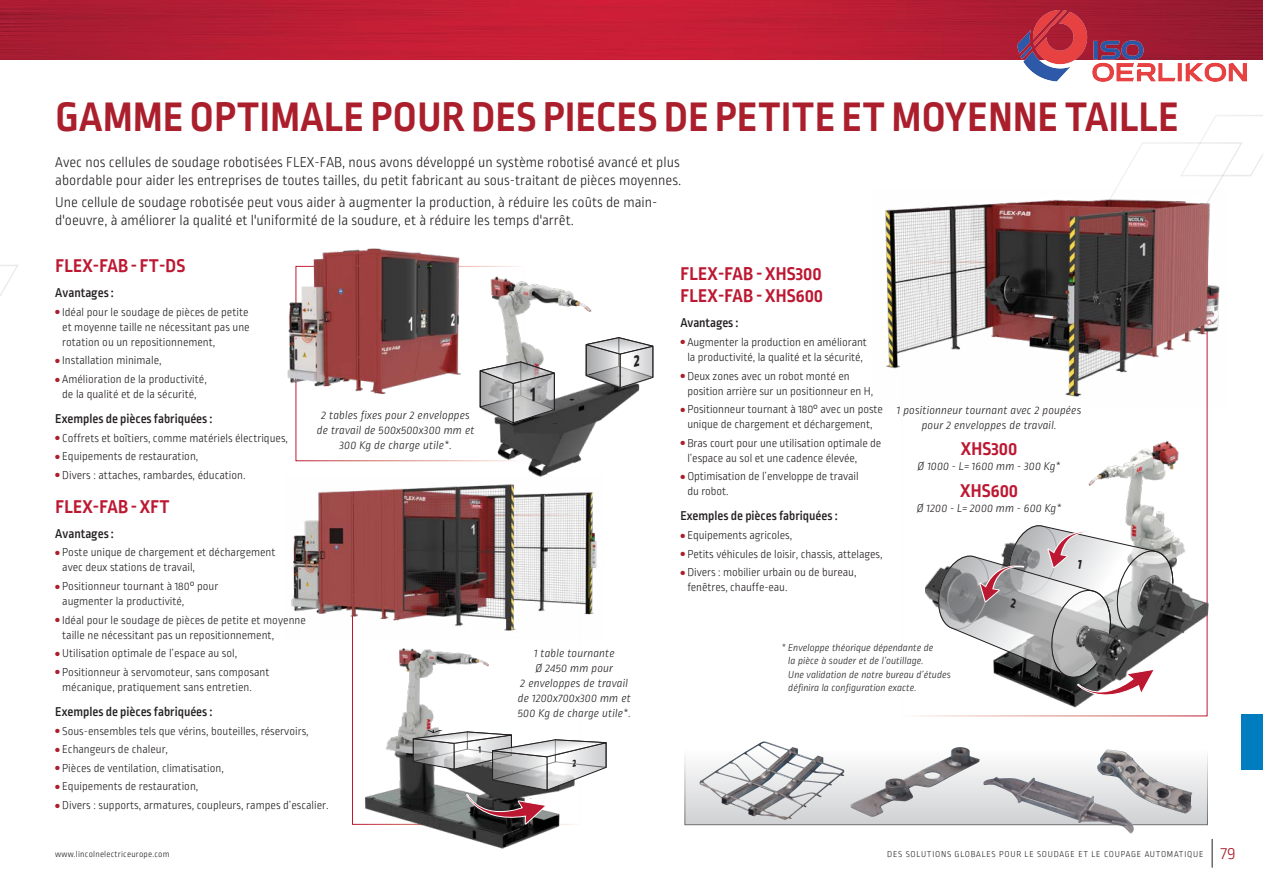
<style>
.page{position:relative;width:1263px;height:893px;background:#fff}
.page>*{position:absolute;margin:0;border:0;box-sizing:border-box;transform-origin:0 0}
.t1{font:700 43.5px "Ropa Sans Pro";letter-spacing:.01em;color:#ab1e2c}
.t2{font:700 19.5px/22.5px "Ropa Sans Pro";letter-spacing:.01em;color:#bd1832}
.t3{font:300 15px/18px "Ropa Sans Pro";color:#231f20}
.t4{font:500 13.5px "Ropa Sans Pro";color:#231f20}
.t5{font:300 12px/15px "Ropa Sans Pro";color:#231f20}
.t6{font:italic 300 12px/15px "Ropa Sans Pro";letter-spacing:.01em;color:#231f20;text-align:center}
.t7{font:italic 300 10.5px/13.5px "Ropa Sans Pro";color:#231f20}
.t8{font:300 9px "Ropa Sans Pro";letter-spacing:.08em;color:#231f20}
.t9{font:300 9px "Ropa Sans Pro";letter-spacing:.025em;color:#231f20}
.s1{color:#ab1e2c}
.s2{font-size:18px;color:#ab1e2c}
</style>
<div class="page">
<svg style="left:0;top:265px;width:18px;height:31px"></svg>
<svg style="left:1116px;top:115px;width:147px;height:73px"></svg>
<img style="left:0;top:0;width:1263px;height:60px">
<div style="left:1242px;top:714px;width:21px;height:55px;background:#007dbe"></div>
<img style="left:287px;top:248px;width:177px;height:162px">
<img style="left:291px;top:486px;width:306px;height:152px">
<img style="left:359px;top:648px;width:130px;height:177px">
<img style="left:474px;top:276px;width:166px;height:210px">
<div style="left:684px;top:748px;width:524px;height:77px;background:linear-gradient(to bottom,#fefefe,#cfd0d2);border:1px solid #6c6d70"></div>
<img style="left:1096px;top:749px;width:96px;height:64px">
<img style="left:983px;top:777px;width:151px;height:56px">
<img style="left:699px;top:741px;width:145px;height:79px">
<img style="left:849px;top:747px;width:131px;height:70px">
<img style="left:885px;top:188px;width:335px;height:220px">
<img style="left:926px;top:422px;width:283px;height:290px">
<svg style="left:1212px;top:839px;width:1px;height:29px"></svg>
<img style="left:1017px;top:10px;width:229px;height:72px">
<svg style="left:411px;top:731px;width:195px;height:118px"></svg>
<svg style="left:585px;top:337px;width:69px;height:51px"></svg>
<svg style="left:474px;top:361px;width:82px;height:63px"></svg>
<svg style="left:938px;top:521px;width:235px;height:175px"></svg>
<h1 class="t1" style="left:55px;top:92px;width:1125px">GAMME OPTIMALE POUR DES PIECES DE PETITE ET MOYENNE TAILLE</h1>
<p class="t3" style="left:55px;top:154px;width:626px">Avec nos cellules de soudage robotisées FLEX-FAB, nous avons développé un système robotisé avancé et plus abordable pour aider les entreprises de toutes tailles, du petit fabricant au sous-traitant de pièces moyennes.</p>
<p class="t3" style="left:55px;top:194px;width:604px">Une cellule de soudage robotisée peut vous aider à augmenter la production, à réduire les coûts de main&shy;d'oeuvre, à améliorer la qualité et l'uniformité de la soudure, et à réduire les temps d'arrêt.</p>
<h2 class="t2" style="left:55px;top:256px;width:131px">FLEX-FAB - FT-DS</h2>
<p class="t4" style="left:55px;top:285px;width:60px">Avantages :</p>
<p class="t5" style="left:62px;top:305px;width:189px;text-align:justify;text-indent:-7px"><span class="s1">●</span> Idéal pour le soudage de pièces de petite et moyenne taille ne nécessitant pas une rotation ou un repositionnement,</p>
<p class="t5" style="left:55px;top:354px;width:108px"><span class="s1">●</span> Installation minimale,</p>
<p class="t5" style="left:55px;top:372px;width:153px;text-align:center"><span class="s1">●</span> Amélioration de la productivité, de la qualité et de la sécurité,</p>
<p class="t4" style="left:55px;top:411px;width:159px">Exemples de pièces fabriquées :</p>
<p class="t5" style="left:55px;top:431px;width:234px"><span class="s1">●</span> Coffrets et boîtiers, comme matériels électriques,</p>
<p class="t5" style="left:55px;top:450px;width:145px"><span class="s1">●</span> Equipements de restauration,</p>
<p class="t5" style="left:55px;top:468px;width:190px"><span class="s1">●</span> Divers : attaches, rambardes, éducation.</p>
<p class="t6" style="left:317px;top:408px;width:159px">2 tables fixes pour 2 enveloppes de travail de 500x500x300 mm et<br>300 Kg de charge utile*.</p>
<h2 class="t2" style="left:55px;top:496px;width:116px">FLEX-FAB - XFT</h2>
<p class="t4" style="left:55px;top:526px;width:60px">Avantages :</p>
<p class="t5" style="left:62px;top:546px;width:215px;text-indent:-7px"><span class="s1">●</span> Poste unique de chargement et déchargement avec deux stations de travail,</p>
<p class="t5" style="left:62px;top:579px;width:158px;text-indent:-7px"><span class="s1">●</span> Positionneur tournant à 180° pour augmenter la productivité,</p>
<p class="t5" style="left:62px;top:613px;width:245px;text-indent:-7px"><span class="s1">●</span> Idéal pour le soudage de pièces de petite et moyenne taille ne nécessitant pas un repositionnement,</p>
<p class="t5" style="left:55px;top:647px;width:184px"><span class="s1">●</span> Utilisation optimale de l’espace au sol,</p>
<p class="t5" style="left:62px;top:665px;width:209px;text-indent:-7px"><span class="s1">●</span> Positionneur à servomoteur, sans composant mécanique, pratiquement sans entretien.</p>
<p class="t4" style="left:55px;top:704px;width:159px">Exemples de pièces fabriquées :</p>
<p class="t5" style="left:55px;top:724px;width:255px"><span class="s1">●</span> Sous-ensembles tels que vérins, bouteilles, réservoirs,</p>
<p class="t5" style="left:55px;top:743px;width:114px"><span class="s1">●</span> Echangeurs de chaleur,</p>
<p class="t5" style="left:55px;top:761px;width:170px"><span class="s1">●</span> Pièces de ventilation, climatisation,</p>
<p class="t5" style="left:55px;top:780px;width:145px"><span class="s1">●</span> Equipements de restauration,</p>
<p class="t5" style="left:55px;top:798px;width:273px"><span class="s1">●</span> Divers : supports, armatures, coupleurs, rampes d’escalier.</p>
<p class="t6" style="left:518px;top:647px;width:115px">1 table tournante<br>Ø 2450 mm pour<br>2 enveloppes de travail de 1200x700x300 mm et<br>500 Kg de charge utile*.</p>
<h2 class="t2" style="left:680px;top:263px;width:144px">FLEX-FAB - XHS300<br>FLEX-FAB - XHS600</h2>
<p class="t4" style="left:680px;top:315px;width:59px">Avantages :</p>
<p class="t5" style="left:680px;top:335px;width:188px;text-align:center"><span class="s1">●</span> Augmenter la production en améliorant la productivité, la qualité et la sécurité,</p>
<p class="t5" style="left:687px;top:369px;width:187px;text-indent:-7px"><span class="s1">●</span> Deux zones avec un robot monté en position arrière sur un positionneur en H,</p>
<p class="t5" style="left:680px;top:403px;width:204px;text-align:center"><span class="s1">●</span> Positionneur tournant à 180° avec un poste unique de chargement et déchargement,</p>
<p class="t5" style="left:687px;top:436px;width:196px;text-indent:-7px"><span class="s1">●</span> Bras court pour une utilisation optimale de l’espace au sol et une cadence élevée,</p>
<p class="t5" style="left:687px;top:470px;width:173px;text-indent:-7px"><span class="s1">●</span> Optimisation de l’enveloppe de travail du robot.</p>
<p class="t4" style="left:680px;top:509px;width:159px">Exemples de pièces fabriquées :</p>
<p class="t5" style="left:680px;top:528px;width:113px"><span class="s1">●</span> Equipements agricoles,</p>
<p class="t5" style="left:680px;top:547px;width:204px"><span class="s1">●</span> Petits véhicules de loisir, chassis, attelages,</p>
<p class="t5" style="left:687px;top:566px;width:171px;text-indent:-7px"><span class="s1">●</span> Divers : mobilier urbain ou de bureau, fenêtres, chauffe-eau.</p>
<p class="t6" style="left:897px;top:403px;width:186px">1 positionneur tournant avec 2 poupées pour 2 enveloppes de travail.</p>
<h2 class="t2" style="left:961px;top:439px;width:58px">XHS300</h2>
<p class="t6" style="left:918px;top:460px;width:144px">Ø 1000 - L= 1600 mm - 300 Kg*</p>
<h2 class="t2" style="left:960px;top:480px;width:60px">XHS600</h2>
<p class="t6" style="left:917px;top:501px;width:146px">Ø 1200 - L= 2000 mm - 600 Kg*</p>
<p class="t7" style="left:788px;top:641px;width:164px;text-indent:-7px">* Enveloppe théorique dépendante de<br>la pièce à souder et de l’outillage.<br>Une validation de notre bureau d’études définira la configuration exacte.</p>
<p class="t9" style="left:55px;top:850px;width:116px">www.lincolnelectriceurope.com</p>
<p class="t8" style="left:887px;top:850px;width:350px">DES SOLUTIONS GLOBALES POUR LE SOUDAGE ET LE COUPAGE AUTOMATIQUE <span class="s2">79</span></p>
</div>
